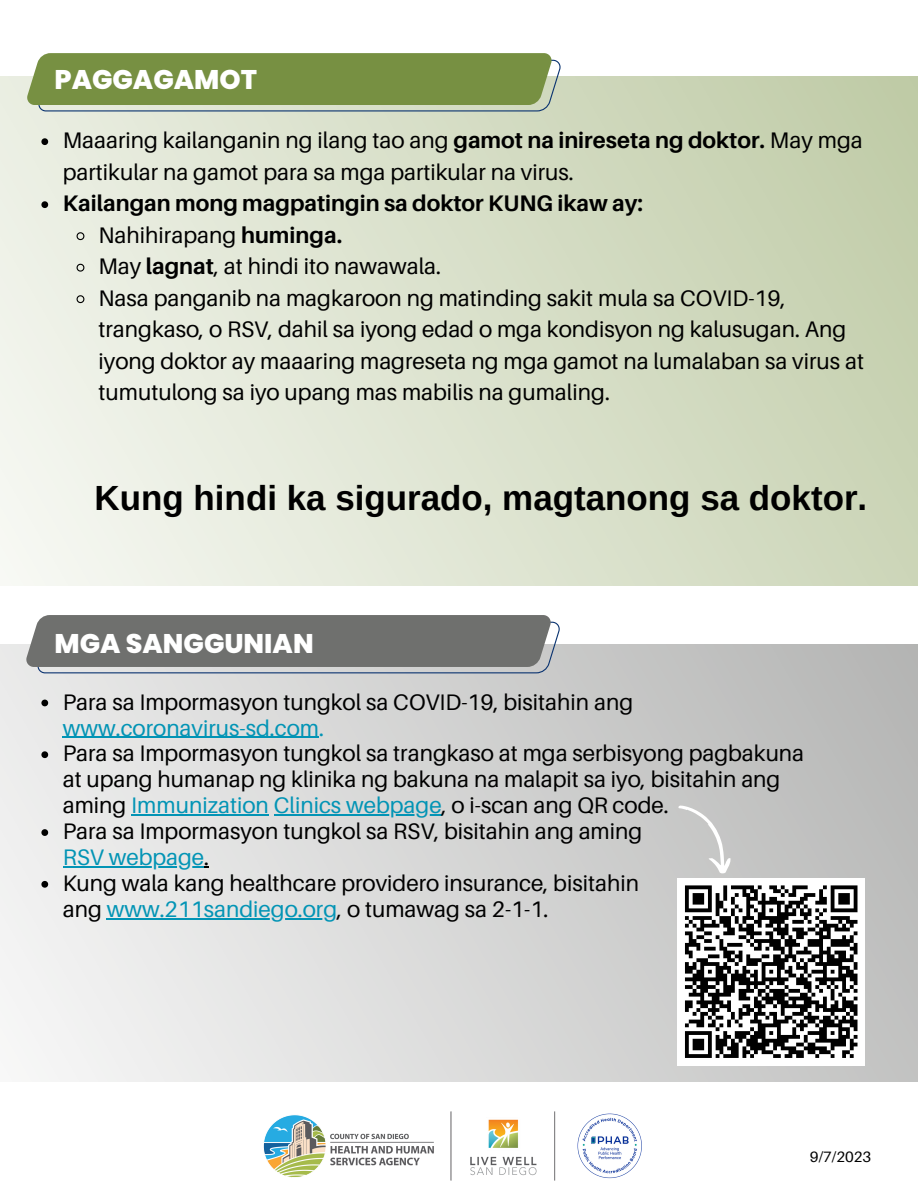
<style>
.page{position:relative;width:918px;height:1188px;background:#fff}
.page>*{position:absolute;margin:0;border:0;box-sizing:border-box;transform-origin:0 0}
.t1{font:700 34.95px "Arimo";color:#000}
.t2{font:800 27px "Poppins";color:#fff}
.t3{font:22.5px/25.8px "Aileron";color:#000}
.t4{font:700 22.5px "Aileron";color:#000}
.t5{font:15px "Aileron";color:#000}
.s1{font-weight:700}
.s2{color:#0294b5}
</style>
<div class="page">
<div style="left:0;top:644px;width:918px;height:438px;background:linear-gradient(to right,#f1f2f2,#b9b9b8)"></div>
<div style="left:0;top:76px;width:918px;height:510px;background:linear-gradient(to right,#f1f4ec,#c5d0ae)"></div>
<svg style="left:27px;top:53px;width:534px;height:58px;background:#839955"></svg>
<svg style="left:26px;top:615px;width:534px;height:58px;background:#7b7d7c"></svg>
<svg style="left:41px;top:700px;width:7px;height:6px"></svg>
<hr style="left:63px;top:737px;width:256px;height:1px;background:#0294b5">
<svg style="left:41px;top:751px;width:7px;height:7px"></svg>
<hr style="left:131px;top:814px;width:138px;height:1px;background:#0294b5">
<hr style="left:274px;top:814px;width:168px;height:1px;background:#0294b5">
<svg style="left:677px;top:795px;width:61px;height:83px;background:#cacaca"></svg>
<div style="left:677px;top:878px;width:188px;height:188px;background:#fff"></div>
<svg style="left:685px;top:885px;width:173px;height:173px"></svg>
<svg style="left:41px;top:138px;width:7px;height:7px"></svg>
<svg style="left:41px;top:201px;width:7px;height:7px"></svg>
<svg style="left:76px;top:231px;width:9px;height:10px"></svg>
<svg style="left:76px;top:263px;width:9px;height:9px"></svg>
<svg style="left:76px;top:294px;width:9px;height:10px"></svg>
<img style="left:263px;top:1111px;width:379px;height:70px">
<svg style="left:41px;top:829px;width:7px;height:7px"></svg>
<hr style="left:63px;top:866px;width:141px;height:1px;background:#0294b5">
<svg style="left:41px;top:881px;width:7px;height:7px"></svg>
<hr style="left:107px;top:918px;width:230px;height:1px;background:#0294b5">
<p class="t2" style="left:55px;top:60px;width:204px">PAGGAGAMOT</p>
<p class="t3" style="left:63px;top:124px;width:802px;line-height:31.5px">Maaaring kailanganin ng ilang tao ang <span class="s1">gamot na inireseta ng doktor.</span> May mga partikular na gamot para sa mga partikular na virus.</p>
<p class="t4" style="left:63px;top:190px;width:582px">Kailangan mong magpatingin sa doktor KUNG ikaw ay:</p>
<p class="t3" style="left:98px;top:222px;width:245px">Nahihirapang <span class="s1">huminga.</span></p>
<p class="t3" style="left:98px;top:253px;width:344px">May <span class="s1">lagnat</span>, at hindi ito nawawala.</p>
<p class="t3" style="left:98px;top:282px;width:767px;line-height:31.5px">Nasa panganib na magkaroon ng matinding sakit mula sa COVID-19, trangkaso, o RSV, dahil sa iyong edad o mga kondisyon ng kalusugan. Ang iyong doktor ay maaaring magreseta ng mga gamot na lumalaban sa virus at tumutulong sa iyo upang mas mabilis na gumaling.</p>
<p class="t1" style="left:95px;top:479px;width:774px">Kung hindi ka sigurado, magtanong sa doktor.</p>
<p class="t2" style="left:55px;top:624px;width:261px">MGA SANGGUNIAN</p>
<p class="t3" style="left:63px;top:688px;width:572px">Para sa Impormasyon tungkol sa COVID-19, bisitahin ang <span class="s2">www.coronavirus-sd.com.</span></p>
<p class="t3" style="left:63px;top:740px;width:743px">Para sa Impormasyon tungkol sa trangkaso at mga serbisyong pagbakuna at upang humanap ng klinika ng bakuna na malapit sa iyo, bisitahin ang aming <span class="s2">Immunization Clinics webpage</span>, o i-scan ang QR code.</p>
<p class="t3" style="left:63px;top:818px;width:581px">Para sa Impormasyon tungkol sa RSV, bisitahin ang aming<br><span class="s2">RSV webpage</span>.</p>
<p class="t3" style="left:63px;top:870px;width:578px">Kung wala kang healthcare providero insurance, bisitahin ang <span class="s2">www.211sandiego.org</span>, o tumawag sa 2-1-1.</p>
<p class="t5" style="left:810px;top:1147px;width:63px">9/7/2023</p>
</div>
